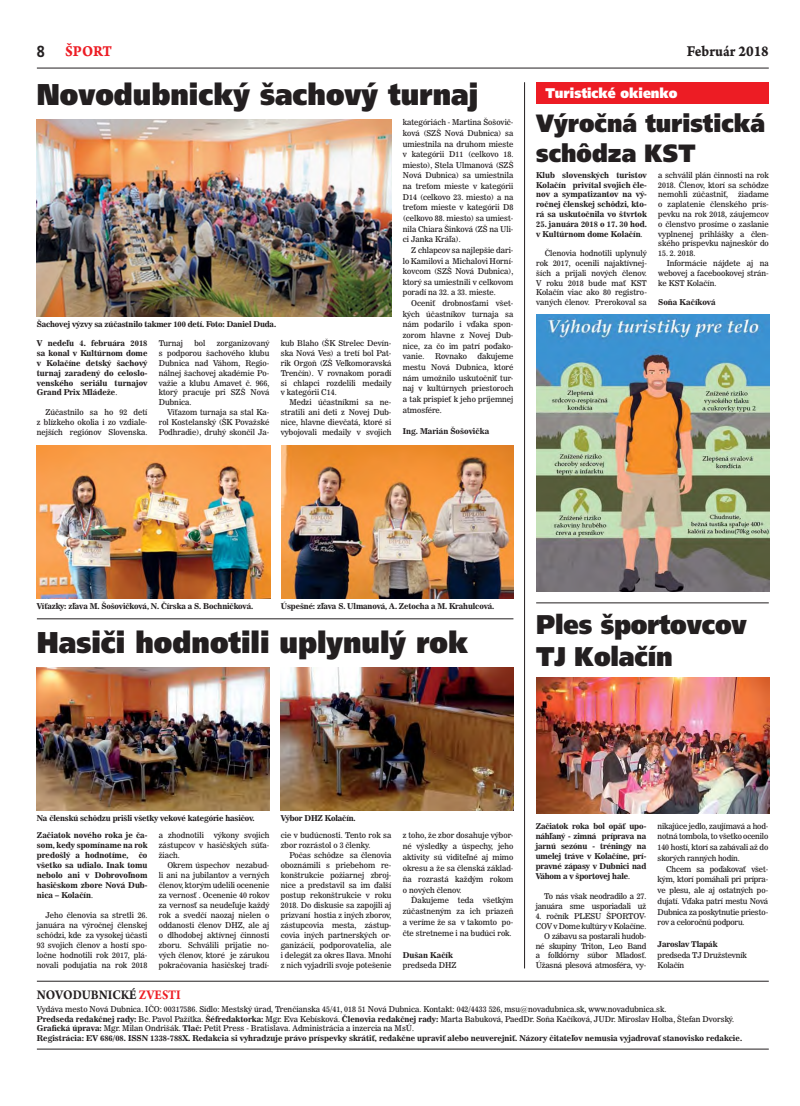
<style>
.page{position:relative;width:800px;height:1106px;background:#fff}
.page>*{position:absolute;margin:0;border:0;box-sizing:border-box;transform-origin:0 0}
.t1{font:900 30px "Frutiger CE";color:#231f20;scale:.9 1}
.t2{font:900 27px/32.4px "Frutiger CE";letter-spacing:-.01em;color:#231f20;scale:.9 1}
.t3{font:900 25px/30px "Frutiger CE";color:#231f20;scale:.9 1}
.t4{font:16px "Arno Pro Bold Caption";color:#231f20;scale:.9 1}
.t5{font:16px "Arno Pro Bold Caption";color:#ed1c24;scale:.9 1}
.t6{font:700 16px "Frutiger CE";color:#231f20;scale:.9 1}
.t7{font:700 14px "Arno Pro";color:#231f20;scale:.9 1}
.t8{font:900 14px "Frutiger CE";color:#fff;scale:.9 1}
.t9{font:8px/9.8px "News 706 AT Roman C";color:#231f20;text-align:justify}
.t10{font:8px/10px "News 706 AT Bold C";color:#231f20;text-align:justify}
.t11{font:8px/10px "News 706 AT Roman C";letter-spacing:-.02em;color:#231f20;text-align:right}
.t12{font:8px "News 706 AT Bold C";letter-spacing:-.02em;color:#231f20}
.s1{font-family:"News 706 AT Roman C"}
.s2{color:#ed1c24}
.s3{font-family:"News 706 AT Bold C"}
</style>
<div class="page">
<hr style="left:37px;top:68px;width:731px;height:1px;background:#231f20">
<hr style="left:37px;top:981px;width:731px;height:1px;background:#231f20">
<hr style="left:536px;top:602px;width:232px;height:1px;background:#231f20">
<hr style="left:37px;top:618px;width:476px;height:1px;background:#231f20">
<hr style="left:37px;top:1048px;width:731px;height:1px;background:#231f20">
<hr style="left:524px;top:82px;width:1px;height:886px;background:#231f20">
<div style="left:536px;top:82px;width:232px;height:22px;background:#ed1c24"></div>
<img style="left:37px;top:446px;width:233px;height:152px">
<img style="left:281px;top:445px;width:232px;height:153px">
<img style="left:536px;top:314px;width:233px;height:277px">
<img style="left:37px;top:667px;width:232px;height:143px">
<img style="left:281px;top:667px;width:232px;height:143px">
<img style="left:37px;top:119px;width:354px;height:198px">
<img style="left:536px;top:677px;width:233px;height:137px">
<h3 class="t6" style="left:37px;top:44px;width:10px">8</h3>
<h3 class="t5" style="left:65px;top:41px;width:54px">ŠPORT</h3>
<h3 class="t4" style="left:686px;top:41px;width:92px">Február 2018</h3>
<h1 class="t1" style="left:37px;top:80px;width:492px">Novodubnický šachový turnaj</h1>
<p class="t10" style="left:37px;top:320px;width:241px">Šachovej výzvy sa zúčastnilo takmer 100 detí. Foto: Daniel Duda.</p>
<p class="t10" style="left:37px;top:339px;width:112px">V nedeľu 4. februára 2018 sa konal v Kultúrnom dome v Kolačíne detský šachový turnaj zaradený do celoslo&shy;venského seriálu turnajov Grand Prix Mládeže<span class="s1">.</span></p>
<p class="t9" style="left:37px;top:407px;width:112px;text-indent:9px">Zúčastnilo sa ho 92 detí z blízkeho okolia i zo vzdiale&shy;nejších regiónov Slovenska.</p>
<p class="t9" style="left:159px;top:339px;width:112px;text-indent:58px">zorganizovaný s podporou šachového klubu Dubnica nad Váhom, Regio&shy;nálnej šachovej akadémie Po&shy;važie a klubu Amavet č. 966, ktorý pracuje pri SZŠ Nová Dubnica.</p>
<p class="t9" style="left:159px;top:407px;width:112px;text-indent:9px">Víťazom turnaja sa stal Ka&shy;rol Kostelanský (ŠK Považské Podhradie), druhý skončil Ja-</p>
<p class="t9" style="left:159px;top:339px;width:26px">Turnaj</p>
<p class="t9" style="left:194px;top:339px;width:12px">bol</p>
<p class="t9" style="left:281px;top:339px;width:112px">kub Blaho (ŠK Strelec Devín&shy;ska Nová Ves) a tretí bol Pat&shy;rik Orgoň (ZŠ Veľkomoravská Trenčín). V rovnakom poradí si chlapci rozdelili medaily v kategórii C14.</p>
<p class="t9" style="left:281px;top:398px;width:112px;text-indent:9px">Medzi účastníkmi sa ne&shy;stratili ani deti z Novej Dub&shy;nice, hlavne dievčatá, ktoré si vybojovali medaily v svojich</p>
<p class="t9" style="left:402px;top:117px;width:112px;line-height:10.6px">kategóriách - Martina Šošovič&shy;ková (SZŠ Nová Dubnica) sa umiestnila na druhom mieste v kategórii D11 (celkovo 18. miesto), Stela Ulmanová (SZŠ Nová Dubnica) sa umiestnila na treťom mieste v kategórii D14 (celkovo 23. miesto) a na treťom mieste v kategórii D8 (celkovo 88. miesto) sa umiest&shy;nila Chiara Šinková (ZŠ na Uli&shy;ci Janka Kráľa).</p>
<p class="t9" style="left:402px;top:245px;width:112px;line-height:10.6px;text-indent:9px">Z chlapcov sa najlepšie dari&shy;lo Kamilovi a Michalovi Horní&shy;kovcom (SZŠ Nová Dubnica), ktorý sa umiestnili v celkovom poradí na 32. a 33. mieste.</p>
<p class="t9" style="left:402px;top:298px;width:112px;line-height:10.6px;text-indent:9px">Oceniť drobnosťami všet&shy;kých účastníkov turnaja sa nám podarilo i vďaka spon&shy;zorom hlavne z Novej Dub&shy;nice, za čo im patrí poďako&shy;vanie.</p>
<p class="t9" style="left:402px;top:351px;width:112px;line-height:10.6px;text-indent:75px">ďakujeme mestu Nová Dubnica, ktoré nám umožnilo uskutočniť tur&shy;naj v kultúrnych priestoroch a tak prispieť k jeho príjemnej atmosfére.</p>
<p class="t10" style="left:402px;top:426px;width:88px">Ing. Marián Šošovička</p>
<p class="t9" style="left:435px;top:352px;width:33px">Rovnako</p>
<h3 class="t8" style="left:545px;top:87px;width:148px">Turistické okienko</h3>
<h3 class="t3" style="left:536px;top:109px;width:256px">Výročná turistická schôdza KST</h3>
<p class="t10" style="left:536px;top:170px;width:112px">Klub slovenských turistov Kolačín privítal svojich čle&shy;nov a sympatizantov na vý&shy;ročnej členskej schôdzi, kto&shy;rá sa uskutočnila vo štvrtok</p>
<p class="t10" style="left:536px;top:219px;width:112px">25. januára 2018 o 17. 30 hod. v Kultúrnom dome Kolačín<span class="s1">.</span></p>
<p class="t9" style="left:536px;top:249px;width:112px;text-indent:9px">Členovia hodnotili uplynulý rok 2017, ocenili najaktívnej&shy;ších a prijali nových členov.<br>V roku 2018 bude mať KST Kolačín viac ako 80 registro&shy;vaných členov. Prerokoval sa</p>
<p class="t9" style="left:658px;top:170px;width:112px">a schválil plán činnosti na rok 2018. Členov, ktorí sa schôdze nemohli zúčastniť, žiadame o zaplatenie členského prís&shy;pevku na rok 2018, záujemcov o členstvo prosíme o zaslanie vyplnenej prihlášky a člen&shy;ského príspevku najneskôr do</p>
<p class="t9" style="left:658px;top:249px;width:39px">15. 2. 2018.</p>
<p class="t9" style="left:666px;top:259px;width:104px">Informácie nájdete aj na</p>
<p class="t9" style="left:658px;top:268px;width:112px">webovej a facebookovej strán-</p>
<p class="t9" style="left:658px;top:278px;width:60px">ke KST Kolačín.</p>
<p class="t10" style="left:658px;top:298px;width:59px">Soňa Kačíková</p>
<p class="t10" style="left:37px;top:601px;width:218px">Víťazky: zľava M. Šošovičková, N. Čírska a S. Bochničková.</p>
<p class="t10" style="left:281px;top:601px;width:215px">Úspešné: zľava S. Ulmanová, A. Zetocha a M. Krahulcová.</p>
<h1 class="t1" style="left:37px;top:628px;width:480px">Hasiči hodnotili uplynulý rok</h1>
<h2 class="t2" style="left:536px;top:609px;width:235px">Ples športovcov<br>TJ Kolačín</h2>
<p class="t10" style="left:37px;top:813px;width:219px">Na členskú schôdzu prišli všetky vekové kategórie hasičov.</p>
<p class="t10" style="left:37px;top:831px;width:112px">Začiatok nového roka je ča&shy;som, kedy spomíname na rok predošlý a hodnotíme,</p>
<p class="t10" style="left:37px;top:851px;width:112px;text-indent:102px">čo všetko sa udialo. Inak tomu nebolo ani v Dobrovoľnom hasičskom zbore Nová Dub&shy;nica – Kolačín<span class="s1">.</span></p>
<p class="t9" style="left:37px;top:911px;width:112px;text-indent:9px">Jeho členovia sa stretli 26. januára na výročnej členskej schôdzi, kde za vysokej účasti 93 svojich členov a hostí spo&shy;ločne hodnotili rok 2017, plá&shy;novali podujatia na rok 2018</p>
<p class="t9" style="left:159px;top:831px;width:112px">a zhodnotili výkony svojich zástupcov v hasičských súťa&shy;žiach.</p>
<p class="t9" style="left:159px;top:861px;width:112px;text-indent:9px">Okrem úspechov nezabud&shy;li ani na jubilantov a verných členov, ktorým udelili ocenenie za vernosť . Ocenenie 40 rokov za vernosť sa neudeľuje každý rok a svedčí naozaj nielen o oddanosti členov DHZ, ale aj o dlhodobej aktívnej činnosti zboru. Schválili prijatie no&shy;vých členov, ktoré je zárukou pokračovania hasičskej tradí-</p>
<h3 class="t7" style="left:37px;top:985px;width:161px">NOVODUBNICKÉ <span class="s2">ZVESTI</span></h3>
<p class="t10" style="left:281px;top:813px;width:76px">Výbor DHZ Kolačín.</p>
<p class="t9" style="left:281px;top:831px;width:112px">cie v budúcnosti. Tento rok sa zbor rozrástol o 3 členky.</p>
<p class="t9" style="left:281px;top:851px;width:112px;text-indent:9px">Počas schôdze sa členovia oboznámili s priebehom re&shy;konštrukcie požiarnej zbroj&shy;nice a predstavil sa im ďalší postup rekonštrukcie v roku 2018. Do diskusie sa zapojili aj prizvaní hostia z iných zborov, zástupcovia mesta, zástup&shy;covia iných partnerských or&shy;ganizácií, podporovatelia, ale i delegát za okres Ilava. Mnohí z nich vyjadrili svoje potešenie</p>
<p class="t9" style="left:402px;top:830px;width:112px;line-height:10.8px">z toho, že zbor dosahuje výbor&shy;né výsledky a úspechy, jeho aktivity sú viditeľné aj mimo okresu a že sa členská základ&shy;ňa rozrastá každým rokom o nových členov.</p>
<p class="t9" style="left:402px;top:895px;width:112px;line-height:10.8px;text-indent:9px">Ďakujeme teda všetkým zúčastneným za ich priazeň a veríme že sa v takomto po&shy;čte stretneme i na budúci rok.</p>
<p class="t10" style="left:402px;top:950px;width:52px">Dušan Kačík</p>
<p class="t9" style="left:402px;top:961px;width:55px">predseda DHZ</p>
<p class="t10" style="left:535px;top:821px;width:112px">Začiatok roka bol opäť upo&shy;náhľaný - zimná príprava na jarnú sezónu - tréningy na umelej tráve v Kolačíne, prí&shy;pravné zápasy v Dubnici nad Váhom a v športovej hale<span class="s1">.</span></p>
<p class="t11" style="left:535px;top:891px;width:112px">To nás však neodradilo a 27. januára sme usporiadali už</p>
<p class="t11" style="left:535px;top:911px;width:112px">4. ročník PLESU ŠPORTOV-<br>COV v Dome kultúry v Kolačíne.<br>O zábavu sa postarali hudob&shy;né skupiny Triton, Leo Band a folklórny súbor Mladosť.<br>Úžasná plesová atmosféra, vy-</p>
<p class="t9" style="left:657px;top:821px;width:112px;line-height:10.7px">nikajúce jedlo, zaujímavá a hod&shy;notná tombola, to všetko ocenilo 140 hostí, ktorí sa zabávali až do skorých ranných hodín.</p>
<p class="t9" style="left:657px;top:864px;width:112px;line-height:10.7px;text-indent:9px">Chcem sa poďakovať všet&shy;kým, ktorí pomáhali pri prípra&shy;ve plesu, ale aj ostatných po&shy;dujatí. Vďaka patrí mestu Nová Dubnica za poskytnutie priesto&shy;rov a celoročnú podporu.</p>
<p class="t12" style="left:657px;top:940px;width:61px">Jaroslav Tlapák</p>
<p class="t11" style="left:657px;top:950px;width:91px;line-height:10.7px;text-align:left">predseda TJ Družstevník<br>Kolačín</p>
<p class="t9" style="left:37px;top:1005px;width:698px;text-align:left">Vydáva mesto Nová Dubnica. IČO: 00317586. Sídlo: Mestský úrad, Trenčianska 45/41, 018 51 Nová Dubnica. Kontakt: 042/4433 526, msu@novadubnica.sk, www.novadubnica.sk.<br><span class="s3">Predseda redakčnej rady:</span> Bc. Pavol Pažítka. <span class="s3">Šéfredaktorka:</span> Mgr. Eva Kebísková. <span class="s3">Členovia redakčnej rady:</span> Marta Babuková, PaedDr. Soňa Kačíková, JUDr. Miroslav Holba, Štefan Dvorský.<br><span class="s3">Grafická úprava:</span> Mgr. Milan Ondrišák. <span class="s3">Tlač:</span> Petit Press - Bratislava. Administrácia a inzercia na MsÚ.</p>
<p class="t10" style="left:37px;top:1033px;width:706px">Registrácia: EV 686/08. ISSN 1338-788X. Redakcia si vyhradzuje právo príspevky skrátiť, redakčne upraviť alebo neuverejniť. Názory čitateľov nemusia vyjadrovať stanovisko redakcie.</p>
</div>
